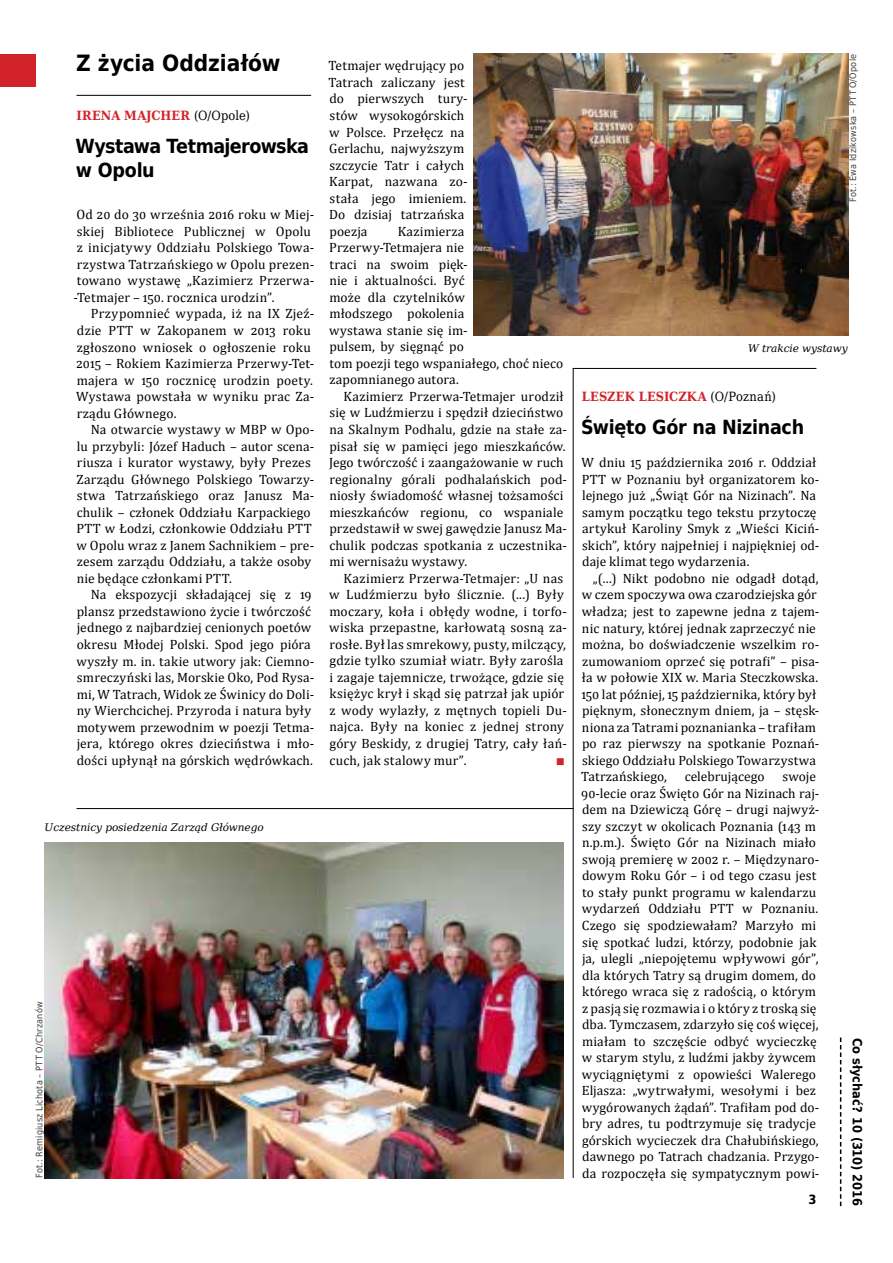
<style>
.page{position:relative;width:893px;height:1263px;background:#fff}
.page>*{position:absolute;margin:0;border:0;box-sizing:border-box;transform-origin:0 0}
.t1{font:700 22.5px "DejaVu Sans Condensed";letter-spacing:-.005em;color:#000}
.t2{font:700 19.5px/23.4px "DejaVu Sans Condensed";letter-spacing:-.02em;color:#000}
.t3{font:13.5px/16.5px "Cambria";letter-spacing:.01em;color:#000}
.t4{font:700 12.75px "DejaVu Serif Condensed";letter-spacing:.01em;color:#d2232a}
.t5{font:700 12.75px "DejaVu Sans Condensed";color:#000}
.t6{font:italic 10.5px "DejaVu Serif";letter-spacing:-.005em;color:#000}
.t7{font:9px "DejaVu Sans Condensed";letter-spacing:.02em;color:#414042}
.t8{font:9px "DejaVu Serif";color:#d2232a}
.s1{font-weight:400;color:#000}
</style>
<div class="page">
<svg style="left:840px;top:1037px;width:1px;height:169px"></svg>
<hr style="left:573px;top:368px;width:1px;height:810px;background:#000">
<hr style="left:77px;top:95px;width:234px;height:1px;background:#000">
<div style="left:0;top:54px;width:35px;height:32px;background:#d2232a"></div>
<img style="left:45px;top:842px;width:519px;height:336px">
<hr style="left:77px;top:808px;width:497px;height:1px;background:#000">
<img style="left:473px;top:54px;width:375px;height:281px">
<hr style="left:573px;top:368px;width:243px;height:1px;background:#000">
<h1 class="t1" style="left:76px;top:45px;width:206px">Z życia Oddziałów</h1>
<p class="t4" style="left:77px;top:106px;width:175px">IRENA MAJCHER <span class="s1">(O/Opole)</span></p>
<h2 class="t2" style="left:76px;top:134px;width:235px">Wystawa Tetmajerowska w Opolu</h2>
<p class="t3" style="left:74px;top:206px;width:242px">Od 20 do 30 września 2016 roku w Miej&shy;skiej Bibliotece Publicznej w Opolu z inicjatywy Oddziału Polskiego Towa&shy;rzystwa Tatrzańskiego w Opolu prezen&shy;towano wystawę „Kazimierz Przerwa--Tetmajer – 150. rocznica urodzin”.</p>
<p class="t3" style="left:76px;top:306px;width:240px;text-indent:15px">Przypomnieć wypada, iż na IX Zjeź&shy;dzie PTT w Zakopanem w 2013 roku zgłoszono wniosek o ogłoszenie roku<br>2015 – Rokiem Kazimierza Przerwy-Tet&shy;majera w 150 rocznicę urodzin poety.<br>Wystawa powstała w wyniku prac Za&shy;rządu Głównego.</p>
<p class="t3" style="left:76px;top:421px;width:239px;text-indent:14px">Na otwarcie wystawy w MBP w Opo&shy;lu przybyli: Józef Haduch – autor scena&shy;riusza i kurator wystawy, były Prezes Zarządu Głównego Polskiego Towarzy&shy;stwa Tatrzańskiego oraz Janusz Ma&shy;chulik – członek Oddziału Karpackiego PTT w Łodzi, członkowie Oddziału PTT w Opolu wraz z Janem Sachnikiem – pre&shy;zesem zarządu Oddziału, a także osoby nie będące członkami PTT.</p>
<p class="t3" style="left:76px;top:586px;width:239px;text-indent:14px">Na ekspozycji składającej się z 19 plansz przedstawiono życie i twórczość jednego z najbardziej cenionych poetów okresu Młodej Polski. Spod jego pióra wyszły m. in. takie utwory jak: Ciemno&shy;smreczyński las, Morskie Oko, Pod Rysa&shy;mi, W Tatrach, Widok ze Świnicy do Doli&shy;ny Wierchcichej. Przyroda i natura były motywem przewodnim w poezji Tetma&shy;jera, którego okres dzieciństwa i mło&shy;dości upłynął na górskich wędrówkach.</p>
<p class="t6" style="left:45px;top:819px;width:221px">Uczestnicy posiedzenia Zarząd Głównego</p>
<p class="t7" style="left:32px;top:1178px;width:178px;rotate:-90deg">Fot.: Remigiusz Lichota – PTT O/Chrzanów</p>
<p class="t3" style="left:329px;top:58px;width:141px">Tetmajer wędrujący po<br>Tatrach zaliczany jest do pierwszych tury&shy;stów wysokogórskich w Polsce. Przełęcz na<br>Gerlachu, najwyższym szczycie Tatr i całych<br>Karpat, nazwana zo&shy;stała jego imieniem.<br>Do dzisiaj tatrzańska poezja</p>
<p class="t3" style="left:329px;top:223px;width:236px;text-indent:69px">Kazimierza<br>Przerwy-Tetmajera nie<br>traci na swoim pięk-<br>nie i aktualności. Być<br>może dla czytelników<br>młodszego pokolenia<br>wystawa stanie się im-<br>pulsem, by sięgnąć po<br>tom poezji tego wspaniałego, choć nieco zapomnianego autora.</p>
<p class="t3" style="left:329px;top:388px;width:239px;text-indent:14px">Kazimierz Przerwa-Tetmajer urodził się w Ludźmierzu i spędził dzieciństwo na Skalnym Podhalu, gdzie na stałe za&shy;pisał się w pamięci jego mieszkańców.<br>Jego twórczość i zaangażowanie w ruch regionalny górali podhalańskich pod&shy;niosły świadomość własnej tożsamości mieszkańców regionu, co wspaniale przedstawił w swej gawędzie Janusz Ma&shy;chulik podczas spotkania z uczestnika&shy;mi wernisażu wystawy.</p>
<p class="t3" style="left:329px;top:570px;width:239px;text-indent:14px">Kazimierz Przerwa-Tetmajer: „U nas w Ludźmierzu było ślicznie. (...) Były moczary, koła i obłędy wodne, i torfo&shy;wiska przepastne, karłowatą sosną za&shy;rosłe. Był las smrekowy, pusty, milczący, gdzie tylko szumiał wiatr. Były zarośla i zagaje tajemnicze, trwożące, gdzie się księżyc krył i skąd się patrzał jak upiór z wody wylazły, z mętnych topieli Du&shy;najca. Były na koniec z jednej strony góry Beskidy, z drugiej Tatry, cały łań&shy;cuch, jak stalowy mur”.</p>
<p class="t8" style="left:556px;top:754px;width:10px">■</p>
<p class="t7" style="left:846px;top:202px;width:149px;rotate:-90deg">Fot.: Ewa Idzikowska – PTT O/Opole</p>
<p class="t6" style="left:748px;top:340px;width:101px">W trakcie wystawy</p>
<p class="t4" style="left:582px;top:386px;width:196px">LESZEK LESICZKA <span class="s1">(O/Poznań)</span></p>
<h2 class="t2" style="left:581px;top:415px;width:224px">Święto Gór na Nizinach</h2>
<p class="t3" style="left:581px;top:454px;width:240px">W dniu 15 października 2016 r. Oddział PTT w Poznaniu był organizatorem ko&shy;lejnego już „Świąt Gór na Nizinach”. Na samym początku tego tekstu przytoczę artykuł Karoliny Smyk z „Wieści Kiciń&shy;skich”, który najpełniej i najpiękniej od&shy;daje klimat tego wydarzenia.</p>
<p class="t3" style="left:581px;top:570px;width:240px;text-indent:12px">„(…) Nikt podobno nie odgadł dotąd, w czem spoczywa owa czarodziejska gór władza; jest to zapewne jedna z tajem&shy;nic natury, której jednak zaprzeczyć nie można, bo doświadczenie wszelkim ro&shy;zumowaniom oprzeć się potrafi” – pisa&shy;ła w połowie XIX w. Maria Steczkowska.<br>150 lat później, 15 października, który był pięknym, słonecznym dniem, ja – stęsk&shy;niona za Tatrami poznanianka – trafiłam po raz pierwszy na spotkanie Poznań&shy;skiego Oddziału Polskiego Towarzystwa Tatrzańskiego,</p>
<p class="t3" style="left:685px;top:768px;width:81px">celebrującego</p>
<p class="t3" style="left:581px;top:768px;width:240px;text-indent:201px">swoje 90-lecie oraz Święto Gór na Nizinach raj&shy;dem na Dziewiczą Górę – drugi najwyż&shy;szy szczyt w okolicach Poznania (143 m n.p.m.). Święto Gór na Nizinach miało swoją premierę w 2002 r. – Międzynaro&shy;dowym Roku Gór – i od tego czasu jest to stały punkt programu w kalendarzu wydarzeń Oddziału PTT w Poznaniu.<br>Czego się spodziewałam? Marzyło mi się spotkać ludzi, którzy, podobnie jak ja, ulegli „niepojętemu wpływowi gór”, dla których Tatry są drugim domem, do którego wraca się z radością, o którym z pasją się rozmawia i o który z troską się dba. Tymczasem, zdarzyło się coś więcej, miałam to szczęście odbyć wycieczkę w starym stylu, z ludźmi jakby żywcem wyciągniętymi z opowieści Walerego Eljasza: „wytrwałymi, wesołymi i bez wygórowanych żądań”. Trafiłam pod do&shy;bry adres, tu podtrzymuje się tradycje górskich wycieczek dra Chałubińskiego, dawnego po Tatrach chadzania. Przygo&shy;da rozpoczęła się sympatycznym powi-</p>
<p class="t5" style="left:868px;top:1037px;width:170px;rotate:90deg">Co słychać? 10 (310) 2016</p>
<p class="t5" style="left:808px;top:1189px;width:9px">3</p>
</div>
